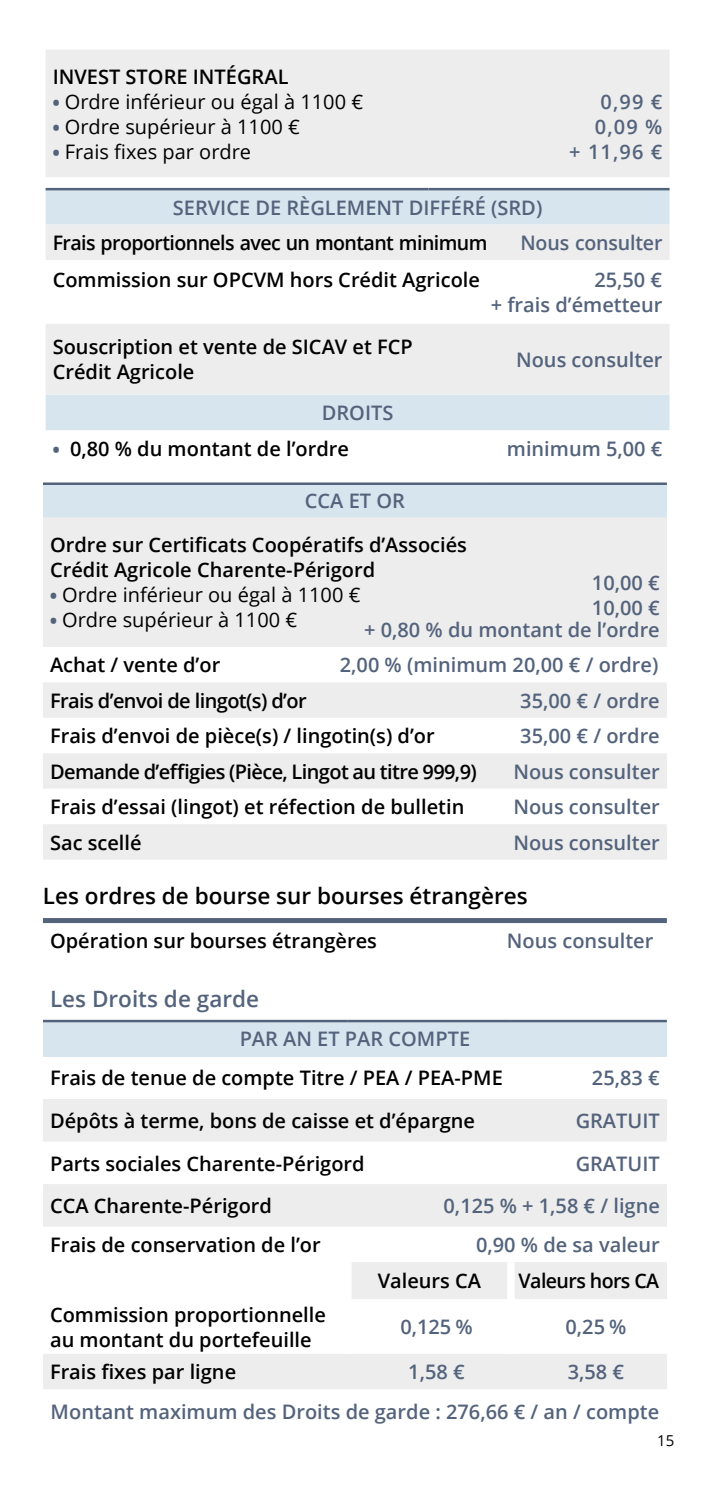
<style>
.page{position:relative;width:709px;height:1489px;background:#fff}
.page>*{position:absolute;margin:0;border:0;box-sizing:border-box;transform-origin:0 0}
.t1{font:600 22.5px "Open Sans";color:#000}
.t2{font:600 22.5px "Open Sans";color:#54637c}
.t3{font:600 20px/25px "Open Sans";color:#000}
.t4{font:600 20px/25px "Open Sans";color:#54637c}
.t5{font:600 20px "Open Sans";letter-spacing:-.03em;color:#000}
.t6{font:20px "Open Sans";color:#000}
.t7{font:15px "Open Sans";color:#000}
.s1{font-weight:800;font-size:17.5px;color:#54637c}
</style>
<div class="page">
<div style="left:43px;top:918px;width:624px;height:5px;background:#54637c"></div>
<div style="left:43px;top:483px;width:624px;height:34px;background:#d7e5ee"></div>
<div style="left:43px;top:517px;width:624px;height:130px;background:#ededed"></div>
<svg style="left:43px;top:682px;width:624px;height:177px"></svg>
<hr style="left:43px;top:482px;width:441px;height:3px;background:#54637c">
<hr style="left:484px;top:482px;width:183px;height:3px;background:#54637c">
<div style="left:43px;top:1021px;width:624px;height:35px;background:#d7e5ee"></div>
<svg style="left:43px;top:1099px;width:624px;height:127px;fill:#ededed"></svg>
<svg style="left:43px;top:1262px;width:624px;height:126px"></svg>
<div style="left:507px;top:1261px;width:7px;height:38px;background:#fff"></div>
<div style="left:507px;top:1299px;width:7px;height:54px;background:#fff"></div>
<div style="left:344px;top:1261px;width:7px;height:38px;background:#fff"></div>
<div style="left:344px;top:1299px;width:7px;height:54px;background:#fff"></div>
<hr style="left:43px;top:1019px;width:305px;height:3px;background:#54637c">
<hr style="left:348px;top:1019px;width:163px;height:3px;background:#54637c">
<hr style="left:511px;top:1019px;width:156px;height:3px;background:#54637c">
<div style="left:46px;top:190px;width:623px;height:240px;background:#d7e5ee"></div>
<svg style="left:46px;top:224px;width:623px;height:171px;fill:#ededed"></svg>
<hr style="left:46px;top:188px;width:382px;height:2px;background:#54637c">
<hr style="left:428px;top:188px;width:241px;height:2px;background:#54637c">
<div style="left:46px;top:50px;width:623px;height:127px;background:#ededed"></div>
<p class="t3" style="left:53px;top:63px;width:237px">INVEST STORE INTÉGRAL</p>
<p class="t6" style="left:53px;top:88px;width:312px"><span class="s1">•</span> Ordre inférieur ou égal à 1100 €</p>
<p class="t6" style="left:53px;top:113px;width:249px"><span class="s1">•</span> Ordre supérieur à 1100 €</p>
<p class="t6" style="left:53px;top:138px;width:200px"><span class="s1">•</span> Frais fixes par ordre</p>
<p class="t4" style="left:569px;top:88px;width:95px;text-align:right">0,99 €<br>0,09 %<br>+ 11,96 €</p>
<p class="t4" style="left:173px;top:194px;width:371px">SERVICE DE RÈGLEMENT DIFFÉRÉ (SRD)</p>
<p class="t5" style="left:53px;top:229px;width:436px">Frais proportionnels avec un montant minimum</p>
<p class="t4" style="left:520px;top:230px;width:143px">Nous consulter</p>
<p class="t3" style="left:53px;top:267px;width:429px">Commission sur OPCVM hors Crédit Agricole</p>
<p class="t4" style="left:491px;top:267px;width:173px;text-align:right">25,50 €<br>+ frais d’émetteur</p>
<p class="t3" style="left:53px;top:334px;width:361px">Souscription et vente de SICAV et FCP<br>Crédit Agricole</p>
<p class="t4" style="left:516px;top:347px;width:148px">Nous consulter</p>
<p class="t4" style="left:322px;top:400px;width:73px">DROITS</p>
<p class="t3" style="left:53px;top:435px;width:298px"><span class="s1">•</span> 0,80 % du montant de l’ordre</p>
<p class="t4" style="left:507px;top:435px;width:157px">minimum 5,00 €</p>
<p class="t4" style="left:305px;top:488px;width:101px">CCA ET OR</p>
<p class="t3" style="left:50px;top:532px;width:418px">Ordre sur Certificats Coopératifs d’Associés<br>Crédit Agricole Charente-Périgord</p>
<p class="t6" style="left:50px;top:581px;width:312px"><span class="s1">•</span> Ordre inférieur ou égal à 1100 €</p>
<p class="t6" style="left:50px;top:606px;width:249px"><span class="s1">•</span> Ordre supérieur à 1100 €</p>
<p class="t4" style="left:592px;top:569px;width:69px">10,00 €<br>10,00 €</p>
<p class="t4" style="left:364px;top:617px;width:297px">+ 0,80 % du montant de l’ordre</p>
<p class="t3" style="left:50px;top:652px;width:172px">Achat / vente d’or</p>
<p class="t4" style="left:340px;top:652px;width:320px">2,00 % (minimum 20,00 € / ordre)</p>
<p class="t5" style="left:50px;top:686px;width:258px">Frais d’envoi de lingot(s) d’or</p>
<p class="t4" style="left:520px;top:687px;width:141px">35,00 € / ordre</p>
<p class="t3" style="left:50px;top:723px;width:386px">Frais d’envoi de pièce(s) / lingotin(s) d’or</p>
<p class="t4" style="left:520px;top:723px;width:141px">35,00 € / ordre</p>
<p class="t5" style="left:50px;top:757px;width:428px">Demande d’effigies (Pièce, Lingot au titre 999,9)</p>
<p class="t4" style="left:513px;top:758px;width:148px">Nous consulter</p>
<p class="t3" style="left:50px;top:794px;width:416px">Frais d’essai (lingot) et réfection de bulletin</p>
<p class="t4" style="left:513px;top:794px;width:148px">Nous consulter</p>
<p class="t3" style="left:50px;top:829px;width:93px">Sac scellé</p>
<p class="t4" style="left:513px;top:829px;width:148px">Nous consulter</p>
<p class="t1" style="left:43px;top:880px;width:486px">Les ordres de bourse sur bourses étrangères</p>
<p class="t3" style="left:50px;top:927px;width:328px">Opération sur bourses étrangères</p>
<p class="t4" style="left:507px;top:927px;width:148px">Nous consulter</p>
<p class="t2" style="left:50px;top:982px;width:210px">Les Droits de garde</p>
<p class="t4" style="left:240px;top:1026px;width:232px">PAR AN ET PAR COMPTE</p>
<p class="t3" style="left:50px;top:1065px;width:454px">Frais de tenue de compte Titre / PEA / PEA-PME</p>
<p class="t4" style="left:592px;top:1065px;width:69px">25,83 €</p>
<p class="t3" style="left:50px;top:1107px;width:426px">Dépôts à terme, bons de caisse et d’épargne</p>
<p class="t4" style="left:575px;top:1107px;width:86px">GRATUIT</p>
<p class="t3" style="left:50px;top:1150px;width:316px">Parts sociales Charente-Périgord</p>
<p class="t4" style="left:575px;top:1150px;width:86px">GRATUIT</p>
<p class="t3" style="left:50px;top:1192px;width:223px">CCA Charente-Périgord</p>
<p class="t4" style="left:443px;top:1192px;width:218px">0,125 % + 1,58 € / ligne</p>
<p class="t3" style="left:50px;top:1231px;width:272px">Frais de conservation de l’or</p>
<p class="t4" style="left:476px;top:1231px;width:185px">0,90 % de sa valeur</p>
<p class="t3" style="left:378px;top:1268px;width:105px">Valeurs CA</p>
<p class="t5" style="left:518px;top:1267px;width:142px">Valeurs hors CA</p>
<p class="t3" style="left:50px;top:1301px;width:277px">Commission proportionnelle au montant du portefeuille</p>
<p class="t4" style="left:400px;top:1313px;width:74px">0,125 %</p>
<p class="t4" style="left:565px;top:1313px;width:62px">0,25 %</p>
<p class="t3" style="left:50px;top:1358px;width:188px">Frais fixes par ligne</p>
<p class="t4" style="left:408px;top:1358px;width:58px">1,58 €</p>
<p class="t4" style="left:51px;top:1351px;width:610px;line-height:40px;text-indent:517px">3,58 €<br>Montant maximum des Droits de garde : 276,66 € / an / compte</p>
<p class="t7" style="left:657px;top:1430px;width:19px">15</p>
</div>
